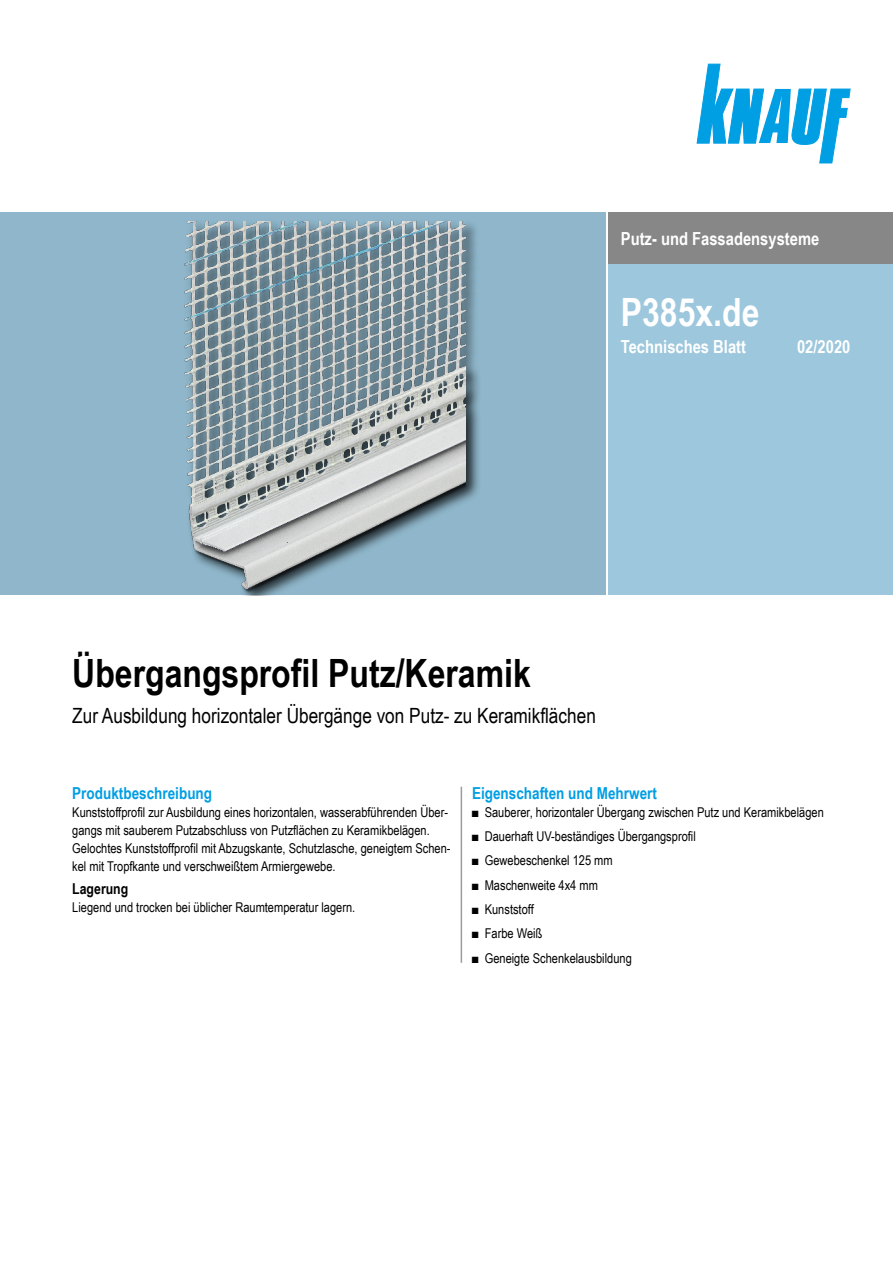
<style>
.page{position:relative;width:893px;height:1263px;background:#fff}
.page>*{position:absolute;margin:0;border:0;box-sizing:border-box;transform-origin:0 0}
.t1{font:700 39px "Arial Narrow";color:#000}
.t2{font:700 39px "Arial Narrow";color:#fff}
.t3{font:21px "Arial Narrow";color:#000}
.Ausgabe_TB{font:700 18px "Arial Narrow";color:#fff}
.Ue3_11cyan_TB{font:700 16.5px "Arial Narrow";color:#009ee3}
.Ue4_10schwarz_TB{font:700 15px "Arial Narrow";color:#000}
.Text_TB{font:13.5px/18px "Arial Narrow";color:#000}
</style>
<div class="page">
<div style="left:608px;top:213px;width:285px;height:382px;background:#9cc7dd"></div>
<div style="left:608px;top:213px;width:285px;height:51px;background:#868786"></div>
<div style="left:0;top:213px;width:606px;height:382px;background:#8fb6ca"></div>
<div style="left:182px;top:219px;width:299px;height:376px;background:#000;opacity:.75"></div>
<img style="left:182px;top:221px;width:283px;height:374px">
<svg style="left:697px;top:64px;width:153px;height:99px"></svg>
<hr style="left:461px;top:787px;width:1px;height:176px;background:#9c9c9d">
<h3 class="Ausgabe_TB" style="left:621px;top:225px;width:200px">Putz- und Fassadensysteme</h3>
<h1 class="t2" style="left:621px;top:282px;width:140px">P385x.de</h1>
<h3 class="Ausgabe_TB" style="left:621px;top:333px;width:127px">Technisches Blatt</h3>
<p class="Ausgabe_TB" style="left:797px;top:333px;width:55px">02/2020</p>
<h1 class="t1" style="left:72px;top:644px;width:460px">Übergangsprofil Putz/Keramik</h1>
<h2 class="t3" style="left:72px;top:700px;width:525px">Zur Ausbildung horizontaler Übergänge von Putz- zu Keramikflächen</h2>
<p class="Ue3_11cyan_TB" style="left:72px;top:780px;width:141px">Produktbeschreibung</p>
<p class="Text_TB" style="left:72px;top:802px;width:380px">Kunststoffprofil zur Ausbildung eines horizontalen, wasserabführenden Über&shy;gangs mit sauberem Putzabschluss von Putzflächen zu Keramikbelägen.<br>Gelochtes Kunststoffprofil mit Abzugskante, Schutzlasche, geneigtem Schen&shy;kel mit Tropfkante und verschweißtem Armiergewebe.</p>
<p class="Ue4_10schwarz_TB" style="left:72px;top:877px;width:58px">Lagerung</p>
<p class="Text_TB" style="left:72px;top:898px;width:285px">Liegend und trocken bei üblicher Raumtemperatur lagern.</p>
<p class="Ue3_11cyan_TB" style="left:472px;top:780px;width:186px">Eigenschaften und Mehrwert</p>
<p class="Text_TB" style="left:472px;top:802px;width:353px">■ Sauberer, horizontaler Übergang zwischen Putz und Keramikbelägen</p>
<p class="Text_TB" style="left:472px;top:827px;width:225px">■ Dauerhaft UV-beständiges Übergangsprofil</p>
<p class="Text_TB" style="left:472px;top:851px;width:142px">■ Gewebeschenkel 125 mm</p>
<p class="Text_TB" style="left:472px;top:875px;width:127px">■ Maschenweite 4x4 mm</p>
<p class="Text_TB" style="left:472px;top:900px;width:63px">■ Kunststoff</p>
<p class="Text_TB" style="left:472px;top:924px;width:72px">■ Farbe Weiß</p>
<p class="Text_TB" style="left:472px;top:948px;width:161px">■ Geneigte Schenkelausbildung</p>
</div>
